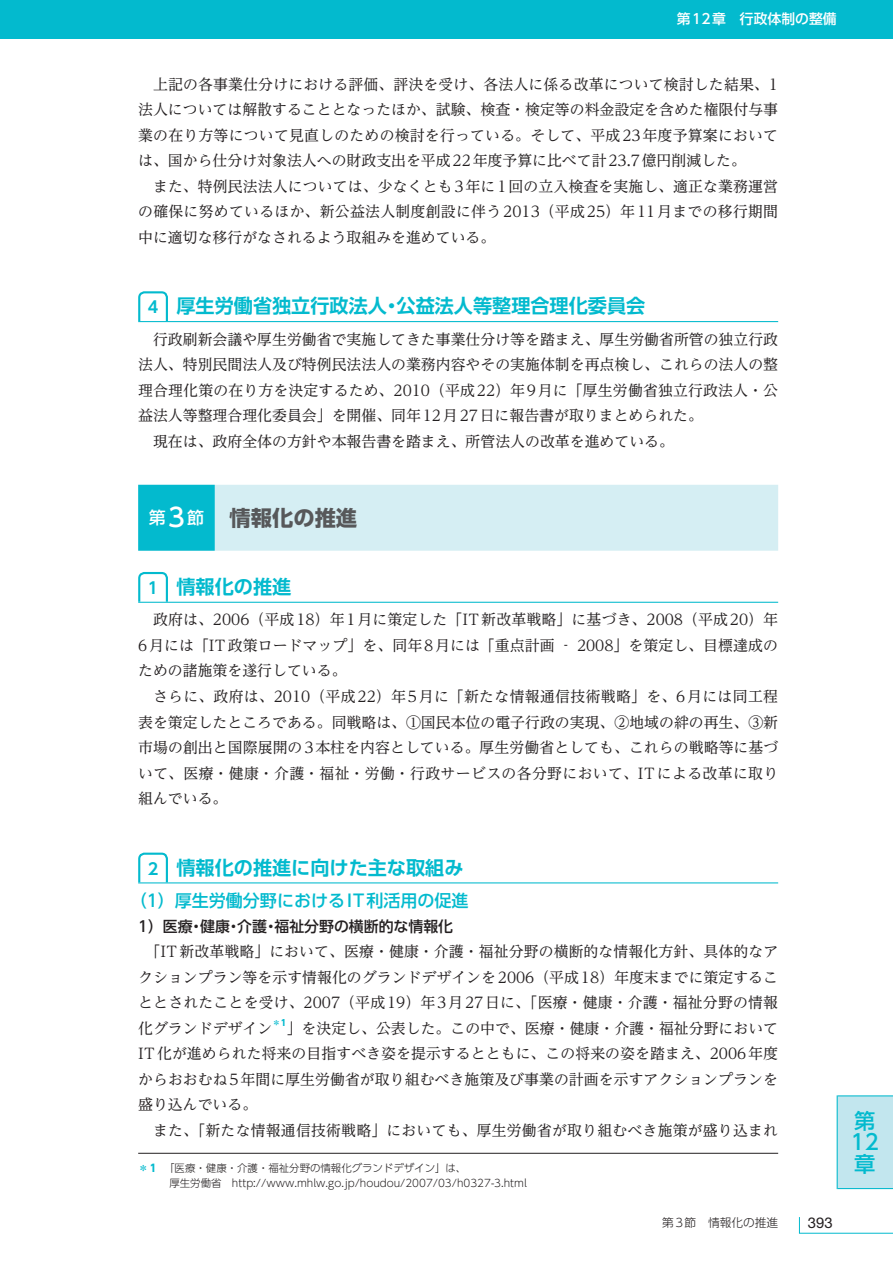
<style>
.page{position:relative;width:893px;height:1263px;background:#fff}
.page>*{position:absolute;margin:0;border:0;box-sizing:border-box;transform-origin:0 0}
.t1{font:700 21.3px "UD Shin Go Pro";color:#57585a}
.t2{font:500 21.3px/21.3px "UD Shin Go Pro";color:#03bace}
.t3{font:700 19.2px "UD Shin Go Pro De";color:#03bace}
.t4{font:500 16.95px "UD Shin Go Pro";color:#03bace}
.t5{font:14.85px/25.5px "UD Reimin Pro";color:#231f20;text-align:justify}
.t6{font:500 14.85px "UD Shin Go Pro";color:#231f20}
.t7{font:14.85px "Helvetica Neue LT Std";color:#231f20}
.t8{font:500 13.8px "UD Shin Go Pro";color:#fff}
.t9{font:300 11.7px "UD Shin Go Pro";color:#231f20}
.t10{font:300 10.35px/14.9px "UD Shin Go Pro";color:#231f20}
.t11{font:700 8.7px "UD Shin Go Pro";color:#03bace}
.s1{font-size:15.9px}
.s2{font-weight:500;font-size:16.95px;color:#fff}
.s3{font-weight:500;font-size:25.5px;color:#fff}
.s4{font-weight:700;color:#03bace}
</style>
<div class="page">
<hr style="left:138px;top:321px;width:640px;height:1px;background:#03bace">
<div style="left:138px;top:485px;width:640px;height:66px;background:#d5eef3"></div>
<div style="left:138px;top:485px;width:77px;height:66px;background:#03bace"></div>
<hr style="left:138px;top:602px;width:640px;height:1px;background:#03bace">
<hr style="left:138px;top:882px;width:640px;height:1px;background:#03bace">
<svg style="left:138px;top:291px;width:31px;height:32px"></svg>
<svg style="left:138px;top:572px;width:31px;height:31px"></svg>
<svg style="left:138px;top:852px;width:31px;height:32px"></svg>
<hr style="left:138px;top:1153px;width:640px;height:1px;background:#231f20">
<div style="left:0;top:0;width:893px;height:38px;background:#03bace"></div>
<svg style="left:799px;top:1217px;width:94px;height:17px"></svg>
<div style="left:837px;top:1096px;width:56px;height:92px;background:#c2e6ee"></div>
<hr style="left:838px;top:1095px;width:55px;height:1px;background:#03bace">
<hr style="left:837px;top:1095px;width:1px;height:94px;background:#03bace">
<hr style="left:838px;top:1188px;width:55px;height:1px;background:#03bace">
<p class="t8" style="left:677px;top:8px;width:161px">第12章　行政体制の整備</p>
<p class="t5" style="left:138px;top:71px;width:641px;text-indent:15px">上記の各事業仕分けにおける評価、評決を受け、各法人に係る改革について検討した結果、1法人については解散することとなったほか、試験、検査・検定等の料金設定を含めた権限付与事業の在り方等について見直しのための検討を行っている。そして、平成23年度予算案においては、国から仕分け対象法人への財政支出を平成22年度予算に比べて計23.7億円削減した。</p>
<p class="t5" style="left:138px;top:173px;width:641px;text-indent:15px">また、特例民法法人については、少なくとも3年に1回の立入検査を実施し、適正な業務運営の確保に努めているほか、新公益法人制度創設に伴う2013（平成25）年11月までの移行期間中に適切な移行がなされるよう取組みを進めている。</p>
<p class="t3" style="left:148px;top:291px;width:499px"><span class="s1">4</span> 厚生労働省独立行政法人・公益法人等整理合理化委員会</p>
<p class="t5" style="left:153px;top:326px;width:627px">行政刷新会議や厚生労働省で実施してきた事業仕分け等を踏まえ、厚生労働省所管の独立行政</p>
<p class="t5" style="left:138px;top:351px;width:641px">法人、特別民間法人及び特例民法法人の業務内容やその実施体制を再点検し、これらの法人の整</p>
<p class="t5" style="left:138px;top:377px;width:641px">理合理化策の在り方を決定するため、2010（平成22）年9月に「厚生労働省独立行政法人・公</p>
<p class="t5" style="left:138px;top:402px;width:566px">益法人等整理合理化委員会」を開催、同年12月27日に報告書が取りまとめられた。</p>
<p class="t5" style="left:153px;top:428px;width:522px">現在は、政府全体の方針や本報告書を踏まえ、所管法人の改革を進めている。</p>
<h1 class="t1" style="left:149px;top:500px;width:210px"><span class="s2">第</span><span class="s3">3</span><span class="s2">節</span> 情報化の推進</h1>
<p class="t3" style="left:148px;top:571px;width:145px"><span class="s1">1</span> 情報化の推進</p>
<p class="t5" style="left:138px;top:607px;width:641px;text-indent:15px">政府は、2006（平成18）年1月に策定した「IT新改革戦略」に基づき、2008（平成20）年6月には「IT政策ロードマップ」を、同年8月には「重点計画 ‐ 2008」を策定し、目標達成のための諸施策を遂行している。</p>
<p class="t5" style="left:138px;top:683px;width:642px;text-indent:15px">さらに、政府は、2010（平成22）年5月に「新たな情報通信技術戦略」を、6月には同工程表を策定したところである。同戦略は、①国民本位の電子行政の実現、②地域の絆の再生、③新市場の創出と国際展開の3本柱を内容としている。厚生労働省としても、これらの戦略等に基づいて、医療・健康・介護・福祉・労働・行政サービスの各分野において、ITによる改革に取り組んでいる。</p>
<p class="t3" style="left:148px;top:852px;width:317px"><span class="s1">2</span> 情報化の推進に向けた主な取組み</p>
<p class="t4" style="left:130px;top:887px;width:340px">（1）厚生労働分野におけるIT利活用の促進</p>
<p class="t6" style="left:138px;top:914px;width:316px">1）医療・健康・介護・福祉分野の横断的な情報化</p>
<p class="t5" style="left:138px;top:938px;width:642px;text-indent:7px">「IT新改革戦略」において、医療・健康・介護・福祉分野の横断的な情報化方針、具体的なアクションプラン等を示す情報化のグランドデザインを2006（平成18）年度末までに策定することとされたことを受け、2007（平成19）年3月27日に、「医療・健康・介護・福祉分野の情報化グランドデザイン</p>
<p class="t11" style="left:272px;top:1016px;width:16px">＊1</p>
<p class="t5" style="left:138px;top:1015px;width:641px;text-indent:148px">」を決定し、公表した。この中で、医療・健康・介護・福祉分野においてIT化が進められた将来の目指すべき姿を提示するとともに、この将来の姿を踏まえ、2006年度からおおむね5年間に厚生労働省が取り組むべき施策及び事業の計画を示すアクションプランを盛り込んでいる。</p>
<p class="t5" style="left:153px;top:1117px;width:626px">また、「新たな情報通信技術戦略」においても、厚生労働省が取り組むべき施策が盛り込まれ</p>
<p class="t10" style="left:169px;top:1161px;width:359px;text-indent:-31px"><span class="s4">＊1</span> 「医療・健康・介護・福祉分野の情報化グランドデザイン」は、<br>厚生労働省　http://www.mhlw.go.jp/houdou/2007/03/h0327-3.html</p>
<p class="t9" style="left:662px;top:1213px;width:117px">第3節　情報化の推進</p>
<p class="t7" style="left:808px;top:1214px;width:26px">393</p>
<h1 class="t2" style="left:851px;top:1110px;width:30px">第<br>12章</h1>
</div>
